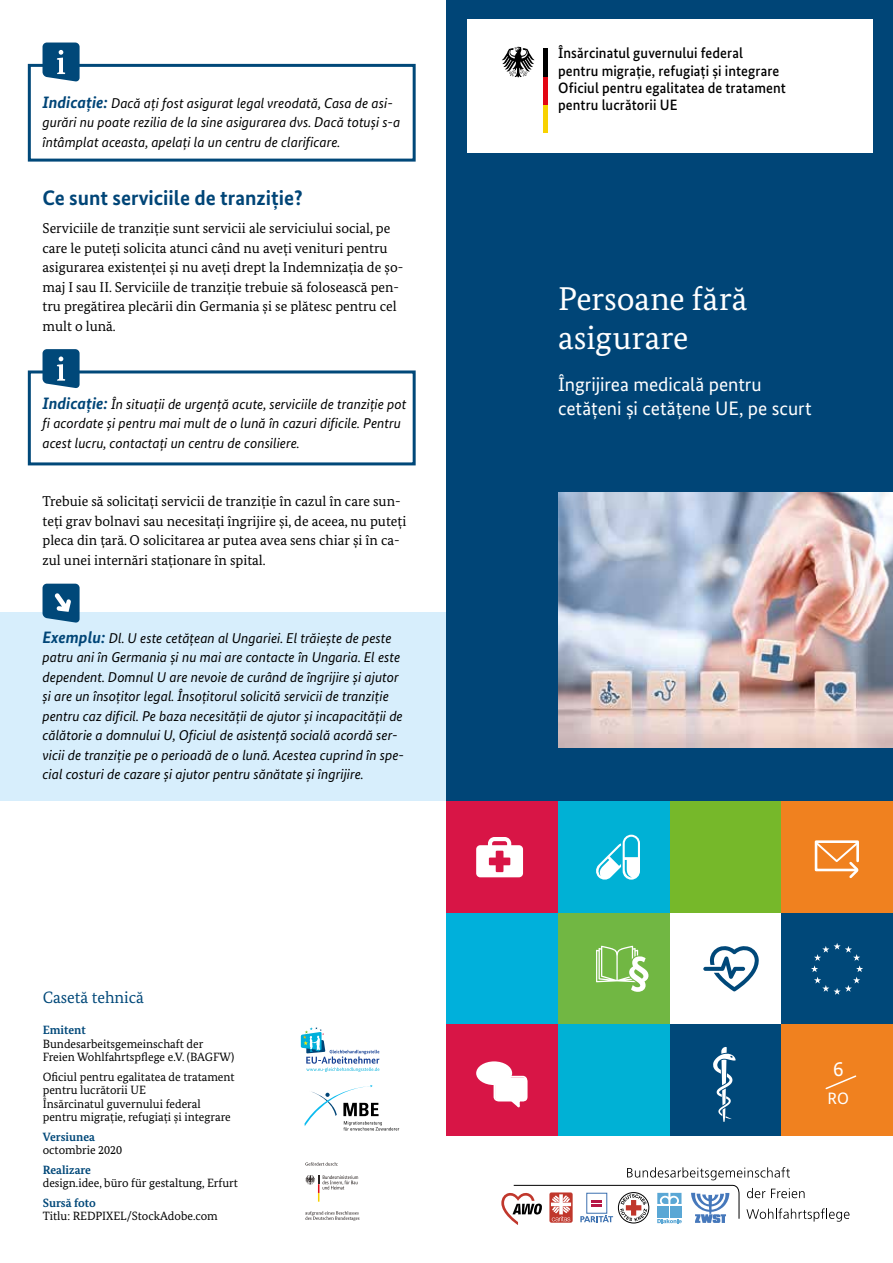
<style>
.page{position:relative;width:893px;height:1263px;background:#fff}
.page>*{position:absolute;margin:0;border:0;box-sizing:border-box;transform-origin:0 0}
.t1{font:33px/39px "Bundes Serif";color:#fff}
.t2{font:700 21px "Bundes Sans";color:#004577}
.t3{font:21px "Bundes Sans";color:#fff}
.t4{font:19.5px/24px "Bundes Sans";letter-spacing:-.005em;color:#fff}
.t5{font:16.5px "Bundes Serif";color:#004879}
.t6{font:16.5px "Bundes Sans";color:#fff}
.t7{font:500 15px/17.2px "Bundes Sans";letter-spacing:.005em;color:#000;scale:.96 1}
.t8{font:italic 14.25px/19.5px "Bundes Sans";color:#000}
.t9{font:14.25px/19.5px "Bundes Serif";color:#000}
.t10{font:12px/13.5px "Bundes Serif";color:#000}
.t11{font:700 12px "Bundes Serif";color:#004879}
.s1{font-weight:700;font-size:16.5px;color:#004577}
</style>
<div class="page">
<div style="left:0;top:612px;width:459px;height:188px;background:#d7eefc"></div>
<svg style="left:43px;top:584px;width:37px;height:39px"></svg>
<div style="left:28px;top:370px;width:388px;height:95px;border:3px solid #004879"></div>
<div style="left:28px;top:64px;width:388px;height:98px;border:3px solid #004879"></div>
<svg style="left:43px;top:349px;width:37px;height:39px"></svg>
<svg style="left:43px;top:43px;width:37px;height:39px"></svg>
<svg style="left:301px;top:1027px;width:78px;height:45px"></svg>
<svg style="left:304px;top:1085px;width:95px;height:45px"></svg>
<svg style="left:305px;top:1162px;width:33px;height:3px"></svg>
<svg style="left:305px;top:1211px;width:54px;height:10px"></svg>
<svg style="left:305px;top:1175px;width:53px;height:27px"></svg>
<div style="left:446px;top:0;width:447px;height:1116px;background:#004577"></div>
<div style="left:467px;top:20px;width:406px;height:133px;background:#fff"></div>
<div style="left:446px;top:801px;width:112px;height:112px;background:#d81546"></div>
<div style="left:558px;top:801px;width:112px;height:112px;background:#00b1d5"></div>
<div style="left:670px;top:801px;width:111px;height:112px;background:#76b82a"></div>
<div style="left:781px;top:801px;width:112px;height:112px;background:#f0811f"></div>
<div style="left:446px;top:913px;width:112px;height:111px;background:#00b0db"></div>
<div style="left:558px;top:913px;width:112px;height:111px;background:#71b743"></div>
<div style="left:670px;top:913px;width:111px;height:111px;background:#fff"></div>
<div style="left:446px;top:1024px;width:112px;height:112px;background:#d81546"></div>
<div style="left:558px;top:1024px;width:112px;height:112px;background:#00b1d5"></div>
<div style="left:670px;top:1024px;width:111px;height:112px;background:#004879"></div>
<div style="left:781px;top:1024px;width:112px;height:112px;background:#f0811f"></div>
<svg style="left:596px;top:946px;width:52px;height:46px"></svg>
<svg style="left:476px;top:837px;width:47px;height:40px"></svg>
<svg style="left:811px;top:943px;width:52px;height:52px"></svg>
<svg style="left:713px;top:1047px;width:23px;height:75px"></svg>
<svg style="left:703px;top:946px;width:56px;height:45px"></svg>
<div style="left:476px;top:1061px;width:36px;height:24px;background:#fff;border-radius:50%"></div>
<svg style="left:494px;top:1076px;width:34px;height:32px"></svg>
<svg style="left:814px;top:840px;width:45px;height:39px"></svg>
<svg style="left:596px;top:835px;width:44px;height:45px"></svg>
<svg style="left:825px;top:1075px;width:32px;height:15px"></svg>
<div style="left:543px;top:104px;width:5px;height:29px;background:#f8d200"></div>
<div style="left:543px;top:76px;width:5px;height:28px;background:#e30613"></div>
<div style="left:543px;top:48px;width:5px;height:28px;background:#000"></div>
<svg style="left:502px;top:47px;width:33px;height:30px"></svg>
<svg style="left:501px;top:1167px;width:348px;height:58px"></svg>
<img style="left:558px;top:492px;width:335px;height:255px">
<p class="t8" style="left:43px;top:93px;width:359px"><span class="s1">Indicație:</span> Dacă ați fost asigurat legal vreodată, Casa de asi&shy;gurări nu poate rezilia de la sine asigurarea dvs. Dacă totuși s-a întâmplat aceasta, apelați la un centru de clarificare.</p>
<h2 class="t2" style="left:43px;top:185px;width:262px">Ce sunt serviciile de tranziție?</h2>
<p class="t9" style="left:43px;top:219px;width:362px">Serviciile de tranziție sunt servicii ale serviciului social, pe care le puteți solicita atunci când nu aveți venituri pentru asigurarea existenței și nu aveți drept la Indemnizația de șo&shy;maj I sau II. Serviciile de tranziție trebuie să folosească pen&shy;tru pregătirea plecării din Germania și se plătesc pentru cel mult o lună.</p>
<p class="t8" style="left:43px;top:394px;width:365px"><span class="s1">Indicație:</span> În situații de urgență acute, serviciile de tranziție pot fi acordate și pentru mai mult de o lună în cazuri dificile. Pentru acest lucru, contactați un centru de consiliere.</p>
<p class="t9" style="left:43px;top:492px;width:365px">Trebuie să solicitați servicii de tranziție în cazul în care sun&shy;teți grav bolnavi sau necesitați îngrijire și, de aceea, nu puteți pleca din țară. O solicitarea ar putea avea sens chiar și în ca&shy;zul unei internări staționare în spital.</p>
<p class="t8" style="left:43px;top:628px;width:363px"><span class="s1">Exemplu:</span> Dl. U este cetățean al Ungariei. El trăiește de peste patru ani în Germania și nu mai are contacte în Ungaria. El este dependent. Domnul U are nevoie de curând de îngrijire și ajutor și are un însoțitor legal. Însoțitorul solicită servicii de tranziție pentru caz dificil. Pe baza necesității de ajutor și incapacității de călătorie a domnului U, Oficiul de asistență socială acordă ser&shy;vicii de tranziție pe o perioadă de o lună. Acestea cuprind în spe&shy;cial costuri de cazare și ajutor pentru sănătate și îngrijire.</p>
<p class="t5" style="left:43px;top:987px;width:103px">Casetă tehnică</p>
<p class="t11" style="left:43px;top:1023px;width:45px">Emitent</p>
<p class="t10" style="left:43px;top:1037px;width:193px">Bundesarbeitsgemeinschaft der<br>Freien Wohlfahrtspflege e.V. (BAGFW)</p>
<p class="t10" style="left:43px;top:1070px;width:193px">Oficiul pentru egalitatea de tratament pentru lucrătorii UE<br>Însărcinatul guvernului federal pentru migrație, refugiați și integrare</p>
<p class="t11" style="left:43px;top:1129px;width:54px">Versiunea</p>
<p class="t10" style="left:43px;top:1143px;width:81px">octombrie 2020</p>
<p class="t11" style="left:43px;top:1162px;width:50px">Realizare</p>
<p class="t10" style="left:43px;top:1176px;width:197px">design.idee, büro für gestaltung, Erfurt</p>
<p class="t11" style="left:43px;top:1195px;width:55px">Sursă foto</p>
<p class="t10" style="left:43px;top:1209px;width:177px">Titlu: REDPIXEL/StockAdobe.com</p>
<p class="t7" style="left:558px;top:44px;width:239px">Însărcinatul guvernului federal pentru migrație, refugiați și integrare Oficiul pentru egalitatea de tratament pentru lucrătorii UE</p>
<h1 class="t1" style="left:558px;top:279px;width:191px">Persoane fără asigurare</h1>
<h3 class="t4" style="left:558px;top:372px;width:255px">Îngrijirea medicală pentru cetățeni și cetățene UE, pe scurt</h3>
<h2 class="t3" style="left:833px;top:1056px;width:12px">6</h2>
<p class="t6" style="left:828px;top:1088px;width:23px">RO</p>
</div>
